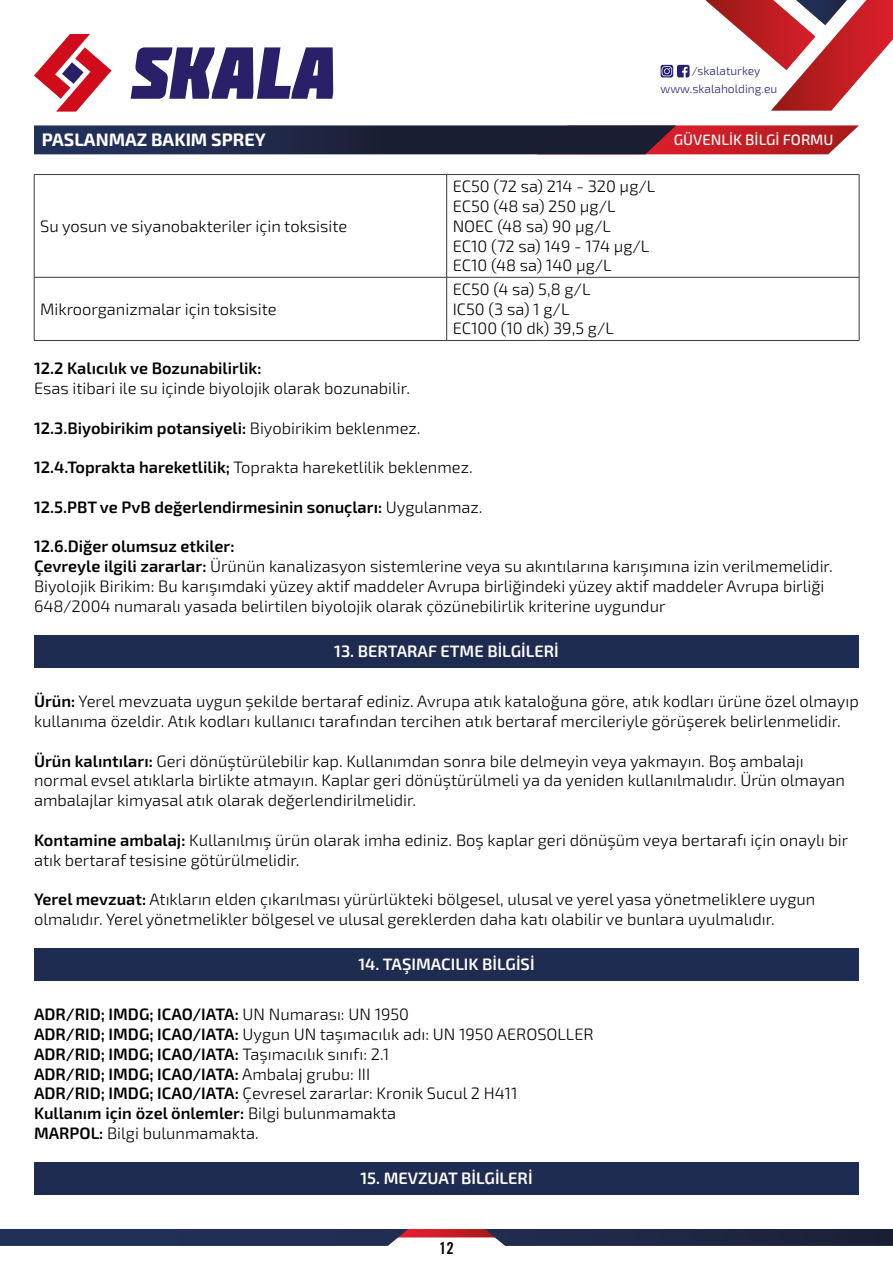
<style>
.page{position:relative;width:893px;height:1263px;background:#fff}
.page>*{position:absolute;margin:0;border:0;box-sizing:border-box;transform-origin:0 0}
.t1{font:700 18px "Exo 2";color:#fff}
.t2{font:300 16.5px/19.8px "Exo 2";color:#000}
.t3{font:600 16.5px "Exo 2";color:#000}
.t4{font:600 16.5px "Exo 2";color:#fff}
.t5{font:condensed 16.5px "Trade Gothic Bold Twenty";color:#000}
.t6{font:500 15px "Exo 2";color:#fff}
.t7{font:300 12px/17.4px "Exo 2";color:#242170}
.s1{font-weight:300}
.s2{font-weight:600}
</style>
<div class="page">
<svg style="left:0;top:1229px;width:893px;height:17px;background:#353756"></svg>
<svg style="left:34px;top:34px;width:78px;height:78px"></svg>
<svg style="left:131px;top:47px;width:202px;height:52px"></svg>
<svg style="left:706px;top:0;width:187px;height:111px"></svg>
<svg style="left:661px;top:65px;width:29px;height:12px"></svg>
<svg style="left:34px;top:125px;width:825px;height:29px;background:#482940"></svg>
<hr style="left:34px;top:174px;width:413px;height:1px;background:#3c3c3b">
<hr style="left:34px;top:175px;width:1px;height:102px;background:#3c3c3b">
<hr style="left:447px;top:174px;width:412px;height:1px;background:#3c3c3b">
<hr style="left:446px;top:175px;width:1px;height:102px;background:#3c3c3b">
<hr style="left:859px;top:175px;width:1px;height:102px;background:#3c3c3b">
<hr style="left:34px;top:277px;width:413px;height:1px;background:#3c3c3b">
<hr style="left:34px;top:277px;width:1px;height:63px;background:#3c3c3b">
<hr style="left:447px;top:277px;width:412px;height:1px;background:#3c3c3b">
<hr style="left:446px;top:277px;width:1px;height:63px;background:#3c3c3b">
<hr style="left:859px;top:277px;width:1px;height:63px;background:#3c3c3b">
<hr style="left:34px;top:340px;width:413px;height:1px;background:#3c3c3b">
<hr style="left:447px;top:340px;width:412px;height:1px;background:#3c3c3b">
<div style="left:34px;top:635px;width:825px;height:32px;background:#1f2c52"></div>
<div style="left:34px;top:948px;width:825px;height:32px;background:#1f2c52"></div>
<div style="left:34px;top:1162px;width:825px;height:32px;background:#1f2c52"></div>
<p class="t7" style="left:661px;top:63px;width:118px;text-indent:31px">/skalaturkey www.skalaholding.eu</p>
<p class="t1" style="left:42px;top:129px;width:225px">PASLANMAZ BAKIM SPREY</p>
<p class="t6" style="left:674px;top:131px;width:161px">GÜVENLİK BİLGİ FORMU</p>
<p class="t2" style="left:40px;top:216px;width:309px">Su yosun ve siyanobakteriler için toksisite</p>
<p class="t2" style="left:40px;top:299px;width:238px">Mikroorganizmalar için toksisite</p>
<p class="t2" style="left:453px;top:177px;width:204px">EC50 (72 sa) 214 - 320 μg/L<br>EC50 (48 sa) 250 μg/L<br>NOEC (48 sa) 90 μg/L<br>EC10 (72 sa) 149 - 174 μg/L<br>EC10 (48 sa) 140 μg/L</p>
<p class="t2" style="left:453px;top:279px;width:163px">EC50 (4 sa) 5,8 g/L<br>IC50 (3 sa) 1 g/L<br>EC100 (10 dk) 39,5 g/L</p>
<p class="t3" style="left:34px;top:359px;width:229px">12.2 Kalıcılık ve Bozunabilirlik:</p>
<p class="t2" style="left:34px;top:379px;width:378px">Esas itibari ile su içinde biyolojik olarak bozunabilir.</p>
<p class="t3" style="left:34px;top:418px;width:388px">12.3.Biyobirikim potansiyeli: <span class="s1">Biyobirikim beklenmez.</span></p>
<p class="t2" style="left:34px;top:458px;width:440px"><span class="s2">12.4.Toprakta hareketlilik;</span> Toprakta hareketlilik beklenmez.</p>
<p class="t3" style="left:34px;top:497px;width:450px">12.5.PBT ve PvB değerlendirmesinin sonuçları: <span class="s1">Uygulanmaz.</span></p>
<p class="t2" style="left:34px;top:537px;width:800px"><span class="s2">12.6.Diğer olumsuz etkiler:<br>Çevreyle ilgili zararlar:</span> Ürünün kanalizasyon sistemlerine veya su akıntılarına karışımına izin verilmemelidir.<br>Biyolojik Birikim: Bu karışımdaki yüzey aktif maddeler Avrupa birliğindeki yüzey aktif maddeler Avrupa birliği 648/2004 numaralı yasada belirtilen biyolojik olarak çözünebilirlik kriterine uygundur</p>
<p class="t4" style="left:334px;top:641px;width:226px">13. BERTARAF ETME BİLGİLERİ</p>
<p class="t2" style="left:34px;top:692px;width:826px"><span class="s2">Ürün:</span> Yerel mevzuata uygun şekilde bertaraf ediniz. Avrupa atık kataloğuna göre, atık kodları ürüne özel olmayıp kullanıma özeldir. Atık kodları kullanıcı tarafından tercihen atık bertaraf mercileriyle görüşerek belirlenmelidir.</p>
<p class="t2" style="left:34px;top:751px;width:812px"><span class="s2">Ürün kalıntıları:</span> Geri dönüştürülebilir kap. Kullanımdan sonra bile delmeyin veya yakmayın. Boş ambalajı normal evsel atıklarla birlikte atmayın. Kaplar geri dönüştürülmeli ya da yeniden kullanılmalıdır. Ürün olmayan ambalajlar kimyasal atık olarak değerlendirilmelidir.</p>
<p class="t2" style="left:34px;top:830px;width:816px"><span class="s2">Kontamine ambalaj:</span> Kullanılmış ürün olarak imha ediniz. Boş kaplar geri dönüşüm veya bertarafı için onaylı bir atık bertaraf tesisine götürülmelidir.</p>
<p class="t2" style="left:34px;top:890px;width:783px"><span class="s2">Yerel mevzuat:</span> Atıkların elden çıkarılması yürürlükteki bölgesel, ulusal ve yerel yasa yönetmeliklere uygun olmalıdır. Yerel yönetmelikler bölgesel ve ulusal gereklerden daha katı olabilir ve bunlara uyulmalıdır.</p>
<p class="t4" style="left:358px;top:954px;width:178px">14. TAŞIMACILIK BİLGİSİ</p>
<p class="t2" style="left:34px;top:1005px;width:561px"><span class="s2">ADR/RID; IMDG; ICAO/IATA:</span> UN Numarası: UN 1950<br><span class="s2">ADR/RID; IMDG; ICAO/IATA:</span> Uygun UN taşımacılık adı: UN 1950 AEROSOLLER <span class="s2">ADR/RID; IMDG; ICAO/IATA:</span> Taşımacılık sınıfı: 2.1<br><span class="s2">ADR/RID; IMDG; ICAO/IATA:</span> Ambalaj grubu: III<br><span class="s2">ADR/RID; IMDG; ICAO/IATA:</span> Çevresel zararlar: Kronik Sucul 2 H411<br><span class="s2">Kullanım için özel önlemler:</span> Bilgi bulunmamakta<br><span class="s2">MARPOL:</span> Bilgi bulunmamakta.</p>
<p class="t4" style="left:360px;top:1168px;width:174px">15. MEVZUAT BİLGİLERİ</p>
<p class="t5" style="left:439px;top:1238px;width:16px">12</p>
</div>
